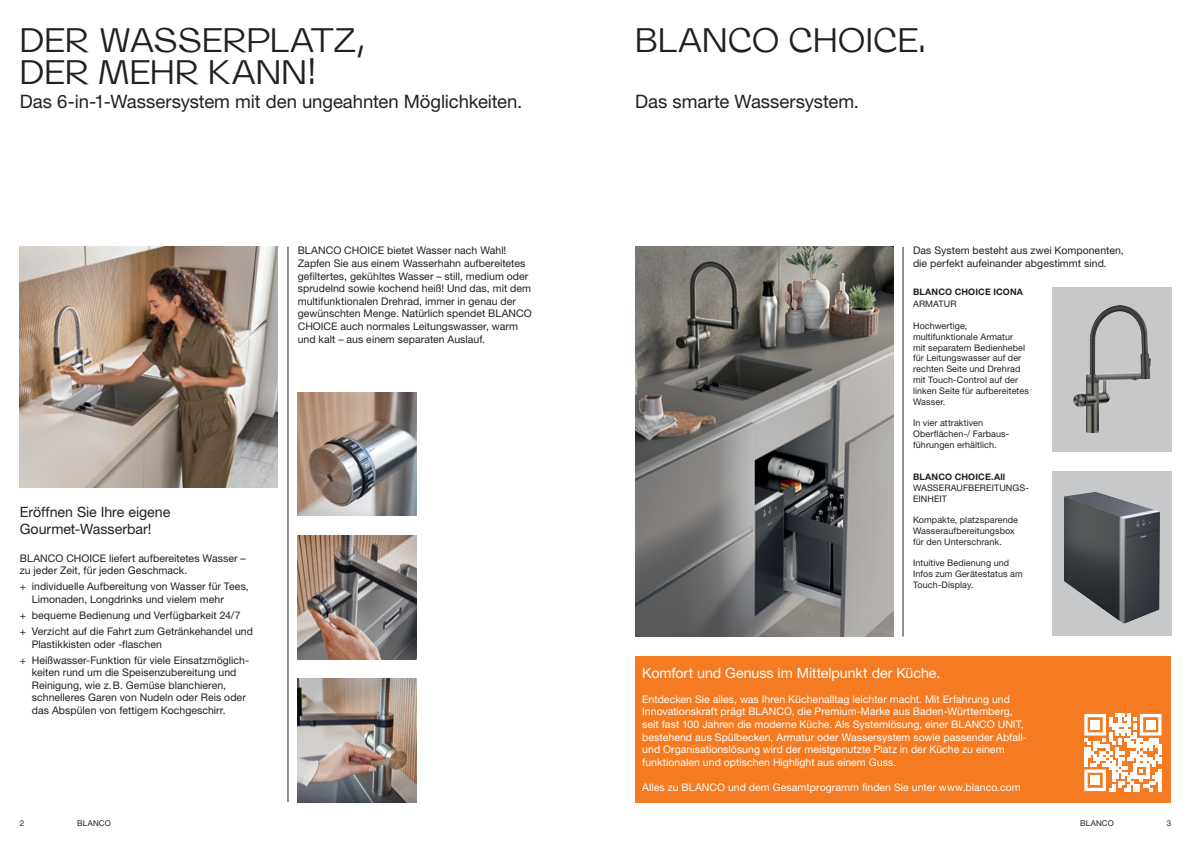
<style>
.page{position:relative;width:1191px;height:842px;background:#fff}
.page>*{position:absolute;margin:0;border:0;box-sizing:border-box;transform-origin:0 0}
.t1{font:34px "Valizas";color:#231f20}
.t2{font:18.5px "Helvetica Neue LT Pro";letter-spacing:-.005em;color:#231f20}
.t3{font:14.2px/17px "Helvetica Neue LT Pro";letter-spacing:-.005em;color:#231f20}
.t4{font:14.2px "Helvetica Neue LT Pro";letter-spacing:-.005em;color:#fff}
.t5{font:10.5px/12.6px "Helvetica Neue LT Pro";letter-spacing:.005em;color:#231f20}
.t6{font:10.5px/12.6px "Helvetica Neue LT Pro";letter-spacing:.005em;color:#fff}
.t7{font:9px/10.8px "Helvetica Neue LT Pro";letter-spacing:.01em;color:#231f20}
.t8{font:700 9px "Helvetica Neue LT Pro";letter-spacing:.015em;color:#231f20}
.t9{font:8px "Helvetica Neue LT Pro";letter-spacing:.015em;color:#231f20}
</style>
<div class="page">
<div style="left:635px;top:656px;width:536px;height:146px;background:#f47b21"></div>
<img style="left:635px;top:247px;width:258px;height:389px">
<hr style="left:903px;top:247px;width:1px;height:389px;background:#231f20">
<div style="left:1052px;top:287px;width:119px;height:164px;background:#c7c8ca"></div>
<div style="left:1052px;top:471px;width:119px;height:165px;background:#c7c8ca"></div>
<img style="left:1064px;top:492px;width:95px;height:132px">
<img style="left:1095px;top:305px;width:24px;height:15px">
<img style="left:20px;top:247px;width:258px;height:240px">
<img style="left:298px;top:393px;width:119px;height:123px">
<img style="left:298px;top:536px;width:119px;height:123px">
<img style="left:298px;top:679px;width:119px;height:123px">
<hr style="left:288px;top:247px;width:1px;height:555px;background:#231f20">
<svg style="left:1084px;top:714px;width:77px;height:77px"></svg>
<div style="left:1090px;top:720px;width:9px;height:9px;background:#fff"></div>
<div style="left:1146px;top:720px;width:9px;height:9px;background:#fff"></div>
<div style="left:1090px;top:776px;width:9px;height:9px;background:#fff"></div>
<h1 class="t1" style="left:20px;top:14px;width:347px">DER WASSERPLATZ,</h1>
<h1 class="t1" style="left:635px;top:14px;width:292px">BLANCO CHOICE.</h1>
<h1 class="t1" style="left:20px;top:46px;width:300px">DER MEHR KANN!</h1>
<h2 class="t2" style="left:20px;top:90px;width:504px">Das 6-in-1-Wassersystem mit den ungeahnten Möglichkeiten.</h2>
<h2 class="t2" style="left:635px;top:90px;width:225px">Das smarte Wassersystem.</h2>
<p class="t5" style="left:298px;top:244px;width:235px">BLANCO CHOICE bietet Wasser nach Wahl!<br>Zapfen Sie aus einem Wasserhahn aufbereitetes gefiltertes, gekühltes Wasser – still, medium oder sprudelnd sowie kochend heiß! Und das, mit dem multifunktionalen Drehrad, immer in genau der gewünschten Menge. Natürlich spendet BLANCO CHOICE auch normales Leitungswasser, warm und kalt – aus einem separaten Auslauf.</p>
<p class="t5" style="left:913px;top:244px;width:212px">Das System besteht aus zwei Komponenten, die perfekt aufeinander abgestimmt sind.</p>
<p class="t8" style="left:913px;top:286px;width:111px">BLANCO CHOICE ICONA</p>
<p class="t7" style="left:913px;top:299px;width:45px">ARMATUR</p>
<p class="t7" style="left:913px;top:320px;width:117px">Hochwertige, multifunktionale Armatur<br>mit separatem Bedienhebel für Leitungswasser auf der rechten Seite und Drehrad mit Touch-Control auf der linken Seite für aufbereitetes<br>Wasser.</p>
<p class="t7" style="left:913px;top:417px;width:98px">In vier attraktiven<br>Oberflächen-/ Farbaus&shy;führungen erhältlich.</p>
<h3 class="t3" style="left:20px;top:504px;width:152px">Eröffnen Sie Ihre eigene<br>Gourmet-Wasserbar!</h3>
<p class="t5" style="left:20px;top:552px;width:227px">BLANCO CHOICE liefert aufbereitetes Wasser – zu jeder Zeit, für jeden Geschmack.</p>
<p class="t5" style="left:32px;top:580px;width:218px;text-indent:-12px">+ individuelle Aufbereitung von Wasser für Tees,<br>Limonaden, Longdrinks und vielem mehr</p>
<p class="t5" style="left:20px;top:607px;width:235px;line-height:16px">+ bequeme Bedienung und Verfügbarkeit 24/7<br>+ Verzicht auf die Fahrt zum Getränkehandel und</p>
<p class="t5" style="left:20px;top:636px;width:231px;line-height:16px;text-indent:12px">Plastikkisten oder -flaschen<br>+ Heißwasser-Funktion für viele Einsatzmöglich-</p>
<p class="t5" style="left:32px;top:666px;width:215px">keiten rund um die Speisenzubereitung und Reinigung, wie z.B. Gemüse blanchieren, schnelleres Garen von Nudeln oder Reis oder das Abspülen von fettigem Kochgeschirr.</p>
<p class="t8" style="left:913px;top:471px;width:94px">BLANCO CHOICE.All</p>
<p class="t7" style="left:913px;top:482px;width:117px">WASSERAUFBEREITUNGS-<br>EINHEIT</p>
<p class="t7" style="left:913px;top:514px;width:106px">Kompakte, platzsparende<br>Wasseraufbereitungsbox für den Unterschrank.</p>
<p class="t7" style="left:913px;top:558px;width:111px">Intuitive Bedienung und<br>Infos zum Gerätestatus am<br>Touch-Display.</p>
<h3 class="t4" style="left:642px;top:664px;width:299px">Komfort und Genuss im Mittelpunkt der Küche.</h3>
<p class="t6" style="left:642px;top:693px;width:386px">Entdecken Sie alles, was Ihren Küchenalltag leichter macht. Mit Erfahrung und Innovationskraft prägt BLANCO, die Premium-Marke aus Baden-Württemberg, seit fast 100 Jahren die moderne Küche. Als Systemlösung, einer BLANCO UNIT, bestehend aus Spülbecken, Armatur oder Wassersystem sowie passender Abfall&shy;und Organisationslösung wird der meistgenutzte Platz in der Küche zu einem funktionalen und optischen Highlight aus einem Guss.</p>
<p class="t6" style="left:642px;top:781px;width:380px">Alles zu BLANCO und dem Gesamtprogramm finden Sie unter www.blanco.com</p>
<p class="t9" style="left:20px;top:819px;width:6px">2</p>
<p class="t9" style="left:77px;top:819px;width:35px">BLANCO</p>
<p class="t9" style="left:1080px;top:819px;width:35px">BLANCO</p>
<p class="t9" style="left:1166px;top:819px;width:6px">3</p>
</div>
